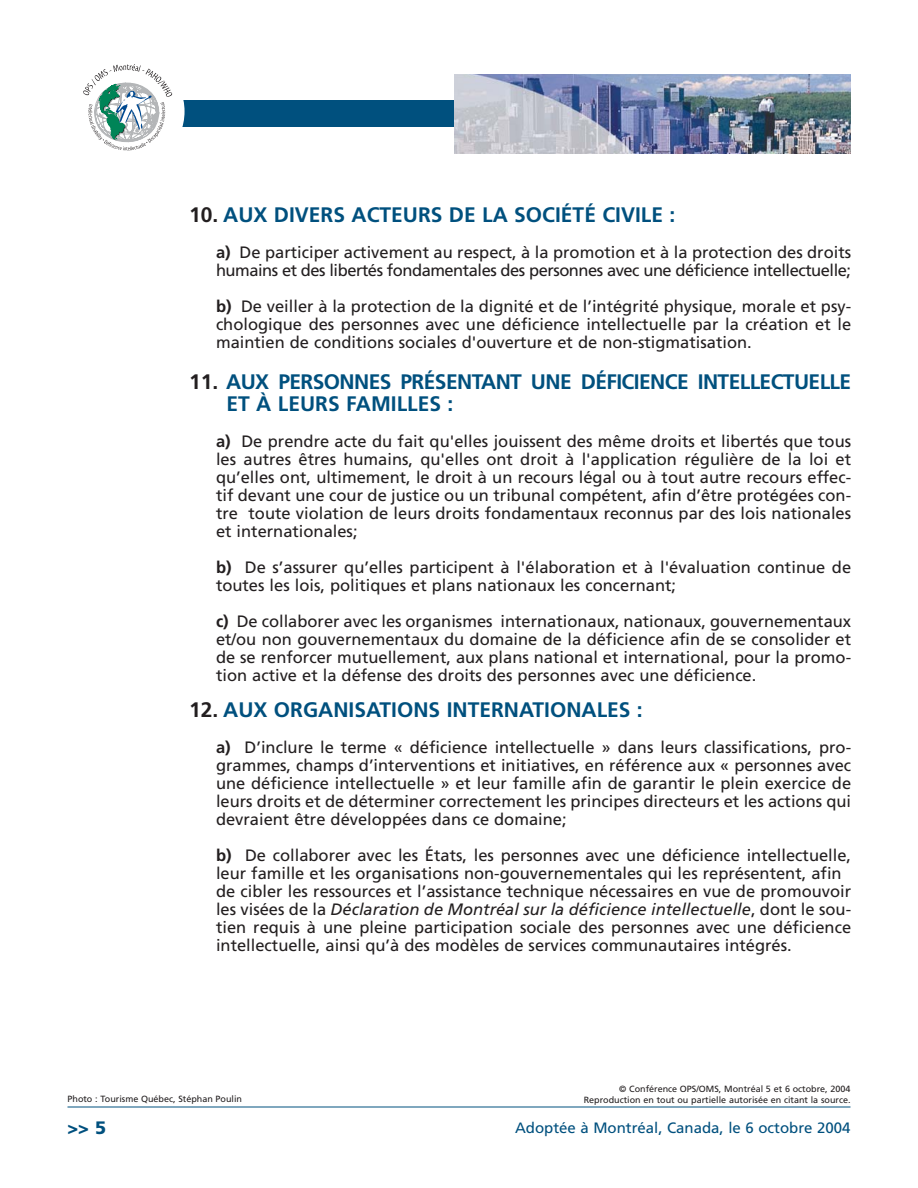
<style>
.page{position:relative;width:918px;height:1188px;background:#fff}
.page>*{position:absolute;margin:0;border:0;box-sizing:border-box;transform-origin:0 0}
.t1{font:700 21px "Frutiger";color:#00507e}
.t2{font:700 21px/22.5px "Frutiger";letter-spacing:-.03em;color:#00507e}
.t3{font:900 18px "Frutiger";color:#00507e}
.t4{font:16.5px/18px "Frutiger";color:#231f20;text-align:justify}
.t5{font:16.5px/18px "Frutiger";letter-spacing:-.03em;color:#231f20}
.t6{font:15px "Frutiger";color:#00507e}
.t7{font:9px/10.8px "Frutiger";color:#231f20;text-align:right}
.s1{color:#231f20}
.s2{font-weight:700}
.s3{font-style:italic}
</style>
<div class="page">
<div style="left:123px;top:101px;width:727px;height:26px;background:#00507e"></div>
<div style="left:70px;top:54px;width:115px;height:115px;background:#fff;border-radius:50%"></div>
<svg style="left:83px;top:64px;width:89px;height:86px"></svg>
<img style="left:454px;top:75px;width:396px;height:78px">
<hr style="left:68px;top:1107px;width:782px;height:1px;background:#00507e">
<p class="t1" style="left:189px;top:207px;width:488px"><span class="s1">10.</span> AUX DIVERS ACTEURS DE LA SOCIÉTÉ CIVILE :</p>
<p class="t5" style="left:216px;top:245px;width:637px"><span class="s2">a)</span> De participer activement au respect, à la promotion et à la protection des droits humains et des libertés fondamentales des personnes avec une déficience intellectuelle;</p>
<p class="t4" style="left:216px;top:299px;width:637px"><span class="s2">b)</span> De veiller à la protection de la dignité et de l’intégrité physique, morale et psy&shy;chologique des personnes avec une déficience intellectuelle par la création et le maintien de conditions sociales d'ouverture et de non-stigmatisation.</p>
<p class="t2" style="left:227px;top:372px;width:626px;text-indent:-38px"><span class="s1">11.</span> AUX PERSONNES PRÉSENTANT UNE DÉFICIENCE INTELLECTUELLE<br>ET À LEURS FAMILLES :</p>
<p class="t4" style="left:216px;top:434px;width:637px"><span class="s2">a)</span> De prendre acte du fait qu'elles jouissent des même droits et libertés que tous les autres êtres humains, qu'elles ont droit à l'application régulière de la loi et qu’elles ont, ultimement, le droit à un recours légal ou à tout autre recours effec&shy;tif devant une cour de justice ou un tribunal compétent, afin d’être protégées con&shy;tre toute violation de leurs droits fondamentaux reconnus par des lois nationales et internationales;</p>
<p class="t4" style="left:216px;top:560px;width:637px"><span class="s2">b)</span> De s’assurer qu’elles participent à l'élaboration et à l'évaluation continue de toutes les lois, politiques et plans nationaux les concernant;</p>
<p class="t4" style="left:216px;top:614px;width:637px"><span class="s2">c)</span> De collaborer avec les organismes internationaux, nationaux, gouvernementaux et/ou non gouvernementaux du domaine de la déficience afin de se consolider et de se renforcer mutuellement, aux plans national et international, pour la promo&shy;tion active et la défense des droits des personnes avec une déficience.</p>
<p class="t1" style="left:189px;top:702px;width:455px"><span class="s1">12.</span> AUX ORGANISATIONS INTERNATIONALES :</p>
<p class="t4" style="left:216px;top:740px;width:637px"><span class="s2">a)</span> D’inclure le terme « déficience intellectuelle » dans leurs classifications, pro&shy;grammes, champs d’interventions et initiatives, en référence aux « personnes avec une déficience intellectuelle » et leur famille afin de garantir le plein exercice de leurs droits et de déterminer correctement les principes directeurs et les actions qui devraient être développées dans ce domaine;</p>
<p class="t4" style="left:216px;top:848px;width:637px;text-align:left"><span class="s2">b)</span> De collaborer avec les États, les personnes avec une déficience intellectuelle, leur famille et les organisations non-gouvernementales qui les représentent, afin de cibler les ressources et l’assistance technique nécessaires en vue de promouvoir les visées de la <span class="s3">Déclaration de Montréal sur la déficience intellectuelle</span>, dont le sou&shy;tien requis à une pleine participation sociale des personnes avec une déficience intellectuelle, ainsi qu’à des modèles de services communautaires intégrés.</p>
<p class="t7" style="left:67px;top:1095px;width:176px">Photo : Tourisme Québec, Stéphan Poulin</p>
<p class="t7" style="left:584px;top:1084px;width:268px">© Conférence OPS/OMS, Montréal 5 et 6 octobre, 2004<br>Reproduction en tout ou partielle autorisée en citant la source.</p>
<p class="t3" style="left:67px;top:1120px;width:40px">&gt;&gt; 5</p>
<p class="t6" style="left:515px;top:1122px;width:337px">Adoptée à Montréal, Canada, le 6 octobre 2004</p>
</div>
